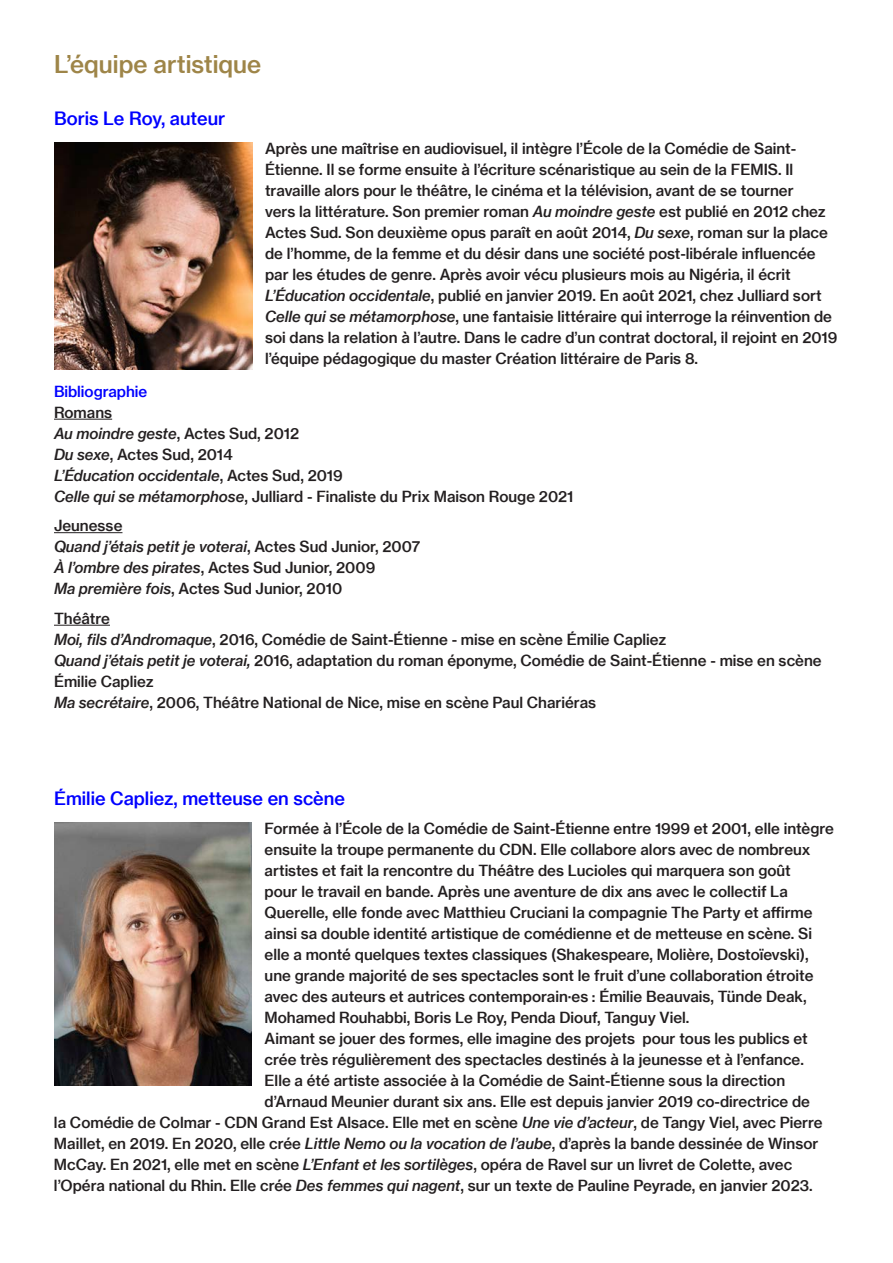
<style>
.page{position:relative;width:893px;height:1263px;background:#fff}
.page>*{position:absolute;margin:0;border:0;box-sizing:border-box;transform-origin:0 0}
.t1{font:24px "N Haas Grotesk TX Pro 65 Md";color:#9e8548}
.t2{font:18px "N Haas Grotesk TX Pro 65 Md";color:#00f}
.t3{font:15px/21px "N Haas Grotesk TX Pro 65 Md";color:#231f20}
.s1{font-family:"N Haas Grotesk TX Pro 66 Md It"}
.s2{color:#00f}
</style>
<div class="page">
<img style="left:54px;top:823px;width:198px;height:262px">
<hr style="left:54px;top:419px;width:58px;height:1px;background:#231f20">
<hr style="left:54px;top:532px;width:68px;height:1px;background:#231f20">
<hr style="left:54px;top:625px;width:56px;height:1px;background:#231f20">
<img style="left:54px;top:142px;width:198px;height:228px">
<p class="t1" style="left:54px;top:49px;width:209px">L’équipe artistique</p>
<p class="t2" style="left:54px;top:107px;width:173px">Boris Le Roy, auteur</p>
<p class="t3" style="left:265px;top:138px;width:574px">Après une maîtrise en audiovisuel, il intègre l’École de la Comédie de Saint-Étienne. Il se forme ensuite à l’écriture scénaristique au sein de la FEMIS. Il travaille alors pour le théâtre, le cinéma et la télévision, avant de se tourner<br>vers la littérature. Son premier roman <span class="s1">Au moindre geste</span> est publié en 2012 chez Actes Sud. Son deuxième opus paraît en août 2014, <span class="s1">Du sexe</span>, roman sur la place de l’homme, de la femme et du désir dans une société post-libérale influencée par les études de genre. Après avoir vécu plusieurs mois au Nigéria, il écrit <span class="s1">L’Éducation occidentale</span>, publié en janvier 2019. En août 2021, chez Julliard sort <span class="s1">Celle qui se métamorphose</span>, une fantaisie littéraire qui interroge la réinvention de soi dans la relation à l’autre. Dans le cadre d’un contrat doctoral, il rejoint en 2019 l’équipe pédagogique du master Création littéraire de Paris 8.</p>
<p class="t3" style="left:54px;top:381px;width:521px"><span class="s2">Bibliographie<br></span>Romans<br><span class="s1">Au moindre geste</span>, Actes Sud, 2012<br><span class="s1">Du sexe</span>, Actes Sud, 2014<br><span class="s1">L’Éducation occidentale</span>, Actes Sud, 2019<br><span class="s1">Celle qui se métamorphose</span>, Julliard - Finaliste du Prix Maison Rouge 2021</p>
<p class="t3" style="left:54px;top:515px;width:368px">Jeunesse<br><span class="s1">Quand j’étais petit je voterai</span>, Actes Sud Junior, 2007<br><span class="s1">À l’ombre des pirates</span>, Actes Sud Junior, 2009<br><span class="s1">Ma première fois</span>, Actes Sud Junior, 2010</p>
<p class="t3" style="left:54px;top:608px;width:769px">Théâtre<br><span class="s1">Moi, fils d’Andromaque</span>, 2016, Comédie de Saint-Étienne - mise en scène Émilie Capliez<br><span class="s1">Quand j’étais petit je voterai,</span> 2016, adaptation du roman éponyme, Comédie de Saint-Étienne - mise en scène Émilie Capliez<br><span class="s1">Ma secrétaire</span>, 2006, Théâtre National de Nice, mise en scène Paul Chariéras</p>
<p class="t2" style="left:54px;top:787px;width:293px">Émilie Capliez, metteuse en scène</p>
<p class="t3" style="left:265px;top:818px;width:571px">Formée à l’École de la Comédie de Saint-Étienne entre 1999 et 2001, elle intègre</p>
<p class="t3" style="left:265px;top:839px;width:547px">ensuite la troupe permanente du CDN. Elle collabore alors avec de nombreux</p>
<p class="t3" style="left:265px;top:860px;width:528px">artistes et fait la rencontre du Théâtre des Lucioles qui marquera son goût</p>
<p class="t3" style="left:265px;top:881px;width:525px">pour le travail en bande. Après une aventure de dix ans avec le collectif La</p>
<p class="t3" style="left:265px;top:902px;width:550px">Querelle, elle fonde avec Matthieu Cruciani la compagnie The Party et affirme</p>
<p class="t3" style="left:265px;top:923px;width:549px">ainsi sa double identité artistique de comédienne et de metteuse en scène. Si</p>
<p class="t3" style="left:265px;top:944px;width:546px">elle a monté quelques textes classiques (Shakespeare, Molière, Dostoïevski),</p>
<p class="t3" style="left:265px;top:965px;width:550px">une grande majorité de ses spectacles sont le fruit d’une collaboration étroite</p>
<p class="t3" style="left:265px;top:986px;width:544px">avec des auteurs et autrices contemporain·es : Émilie Beauvais, Tünde Deak,</p>
<p class="t3" style="left:265px;top:1007px;width:426px">Mohamed Rouhabbi, Boris Le Roy, Penda Diouf, Tanguy Viel.</p>
<p class="t3" style="left:265px;top:1028px;width:545px">Aimant se jouer des formes, elle imagine des projets pour tous les publics et</p>
<p class="t3" style="left:265px;top:1049px;width:541px">crée très régulièrement des spectacles destinés à la jeunesse et à l’enfance.</p>
<p class="t3" style="left:265px;top:1070px;width:522px">Elle a été artiste associée à la Comédie de Saint-Étienne sous la direction</p>
<p class="t3" style="left:265px;top:1091px;width:547px">d’Arnaud Meunier durant six ans. Elle est depuis janvier 2019 co-directrice de</p>
<p class="t3" style="left:54px;top:1112px;width:770px">la Comédie de Colmar - CDN Grand Est Alsace. Elle met en scène <span class="s1">Une vie d’acteur</span>, de Tangy Viel, avec Pierre</p>
<p class="t3" style="left:54px;top:1133px;width:766px">Maillet, en 2019. En 2020, elle crée <span class="s1">Little Nemo ou la vocation de l’aube</span>, d’après la bande dessinée de Winsor</p>
<p class="t3" style="left:54px;top:1154px;width:740px">McCay. En 2021, elle met en scène <span class="s1">L’Enfant et les sortilèges</span>, opéra de Ravel sur un livret de Colette, avec</p>
<p class="t3" style="left:54px;top:1175px;width:760px">l’Opéra national du Rhin. Elle crée <span class="s1">Des femmes qui nagent</span>, sur un texte de Pauline Peyrade, en janvier 2023.</p>
</div>
